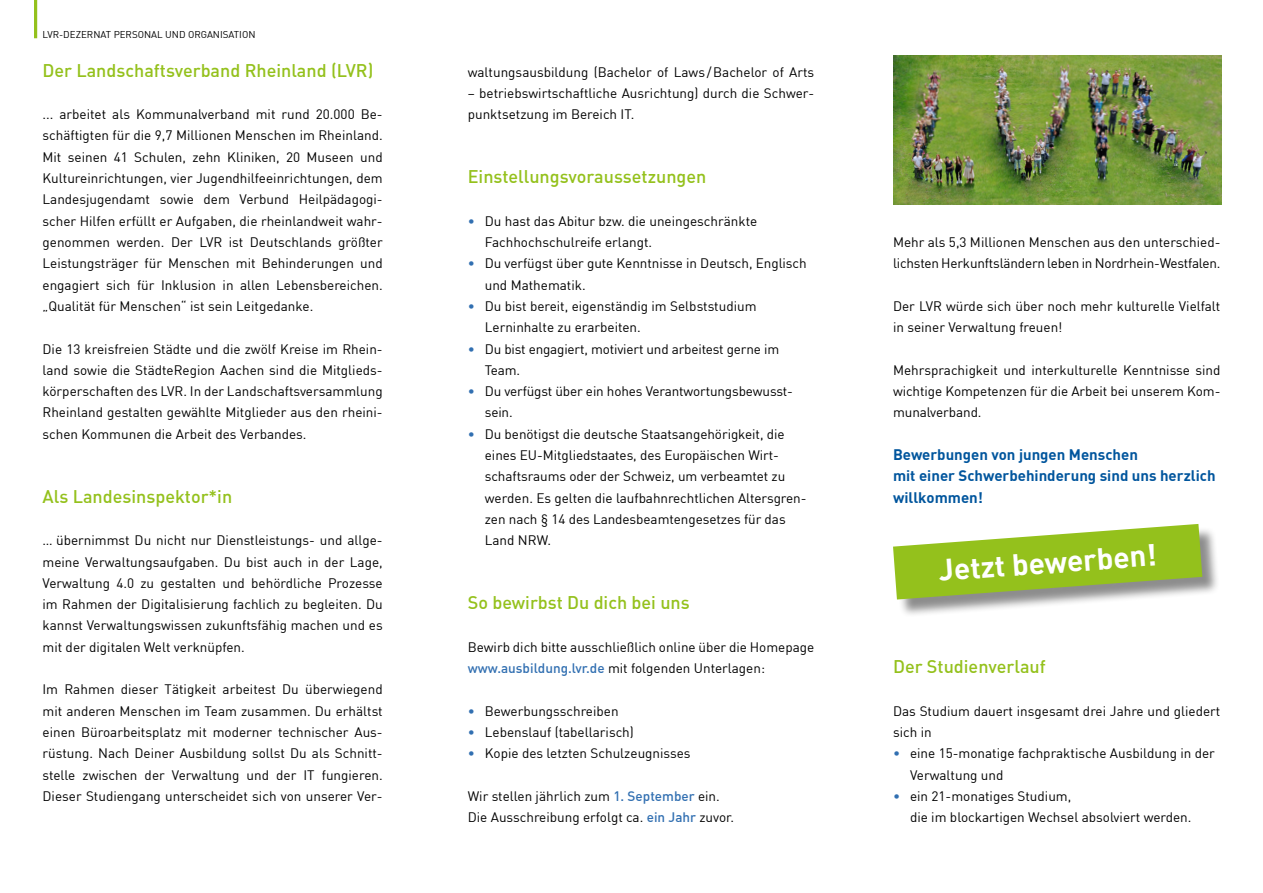
<style>
.page{position:relative;width:1263px;height:893px;background:#fff}
.page>*{position:absolute;margin:0;border:0;box-sizing:border-box;transform-origin:0 0}
.aaa_headline_erste_e{font:700 30px "DIN";color:#fff}
.Überschriften{font:500 18px "DIN";color:#94c11c}
.aaa_texthervorhebung{font:700 15px/21.3px "DIN";color:#00559d}
.aaa_grundtext{font:13.5px/21.3px "DIN";color:#000}
.aaa_lvr_einrichtung{font:9.75px "DIN";color:#000}
.s1{color:#316fb1}
.s2{font-weight:500;color:#316fb1}
</style>
<div class="page">
<hr style="left:34px;top:0;width:3px;height:38px;background:#94c11c">
<img style="left:893px;top:55px;width:328px;height:149px">
<div style="left:896px;top:526px;width:324px;height:92px;background:#000;opacity:.45"></div>
<svg style="left:893px;top:524px;width:309px;height:75px"></svg>
<p class="aaa_lvr_einrichtung" style="left:43px;top:29px;width:214px">LVR-DEZERNAT PERSONAL UND ORGANISATION</p>
<p class="Überschriften" style="left:43px;top:59px;width:332px">Der Landschaftsverband Rheinland (LVR)</p>
<p class="aaa_grundtext" style="left:43px;top:103px;width:342px;text-align:justify">... arbeitet als Kommunalverband mit rund 20.000 Be&shy;schäftigten für die 9,7 Millionen Menschen im Rheinland.<br>Mit seinen 41 Schulen, zehn Kliniken, 20 Museen und Kultureinrichtungen, vier Jugendhilfeeinrichtungen, dem Landesjugendamt sowie dem Verbund Heilpädagogi&shy;scher Hilfen erfüllt er Aufgaben, die rheinlandweit wahr&shy;genommen werden. Der LVR ist Deutschlands größter Leistungsträger für Menschen mit Behinderungen und engagiert sich für Inklusion in allen Lebensbereichen. „Qualität für Menschen“ ist sein Leitgedanke.</p>
<p class="aaa_grundtext" style="left:43px;top:338px;width:342px;text-align:justify">Die 13 kreisfreien Städte und die zwölf Kreise im Rhein&shy;land sowie die StädteRegion Aachen sind die Mitglieds&shy;körperschaften des LVR. In der Landschaftsversammlung Rheinland gestalten gewählte Mitglieder aus den rheini&shy;schen Kommunen die Arbeit des Verbandes.</p>
<p class="Überschriften" style="left:43px;top:485px;width:191px">Als Landesinspektor*in</p>
<p class="aaa_grundtext" style="left:43px;top:529px;width:342px;text-align:justify">… übernimmst Du nicht nur Dienstleistungs- und allge&shy;meine Verwaltungsaufgaben. Du bist auch in der Lage, Verwaltung 4.0 zu gestalten und behördliche Prozesse im Rahmen der Digitalisierung fachlich zu begleiten. Du kannst Verwaltungswissen zukunftsfähig machen und es mit der digitalen Welt verknüpfen.</p>
<p class="aaa_grundtext" style="left:43px;top:679px;width:342px;text-align:justify">Im Rahmen dieser Tätigkeit arbeitest Du überwiegend mit anderen Menschen im Team zusammen. Du erhältst einen Büroarbeitsplatz mit moderner technischer Aus&shy;rüstung. Nach Deiner Ausbildung sollst Du als Schnitt&shy;stelle zwischen der Verwaltung und der IT fungieren.<br>Dieser Studiengang unterscheidet sich von unserer Ver-</p>
<p class="aaa_grundtext" style="left:468px;top:61px;width:348px">waltungsausbildung (Bachelor of Laws /Bachelor of Arts</p>
<p class="aaa_grundtext" style="left:468px;top:82px;width:348px">– betriebswirtschaftliche Ausrichtung) durch die Schwer&shy;punktsetzung im Bereich IT.</p>
<p class="Überschriften" style="left:468px;top:165px;width:240px">Einstellungsvoraussetzungen</p>
<p class="aaa_grundtext" style="left:485px;top:210px;width:274px;text-indent:-17px"><span class="s1">•</span> Du hast das Abitur bzw. die uneingeschränkte<br>Fachhochschulreife erlangt.</p>
<p class="aaa_grundtext" style="left:485px;top:253px;width:323px;text-indent:-17px"><span class="s1">•</span> Du verfügst über gute Kenntnisse in Deutsch, Englisch und Mathematik.</p>
<p class="aaa_grundtext" style="left:485px;top:295px;width:273px;text-indent:-17px"><span class="s1">•</span> Du bist bereit, eigenständig im Selbststudium<br>Lerninhalte zu erarbeiten.</p>
<p class="aaa_grundtext" style="left:485px;top:338px;width:296px;text-indent:-17px"><span class="s1">•</span> Du bist engagiert, motiviert und arbeitest gerne im<br>Team.</p>
<p class="aaa_grundtext" style="left:485px;top:380px;width:310px;text-indent:-17px"><span class="s1">•</span> Du verfügst über ein hohes Verantwortungsbewusst&shy;sein.</p>
<p class="aaa_grundtext" style="left:485px;top:423px;width:323px;text-indent:-17px"><span class="s1">•</span> Du benötigst die deutsche Staatsangehörigkeit, die eines EU-Mitgliedstaates, des Europäischen Wirt&shy;schaftsraums oder der Schweiz, um verbeamtet zu werden. Es gelten die laufbahnrechtlichen Altersgren&shy;zen nach § 14 des Landesbeamtengesetzes für das Land NRW.</p>
<p class="Überschriften" style="left:468px;top:591px;width:224px">So bewirbst Du dich bei uns</p>
<p class="aaa_grundtext" style="left:468px;top:636px;width:348px">Bewirb dich bitte ausschließlich online über die Homepage <span class="s2">www.ausbildung.lvr.de</span> mit folgenden Unterlagen:</p>
<p class="aaa_grundtext" style="left:468px;top:700px;width:152px"><span class="s1">•</span> Bewerbungsschreiben</p>
<p class="aaa_grundtext" style="left:468px;top:721px;width:168px"><span class="s1">•</span> Lebenslauf (tabellarisch)</p>
<p class="aaa_grundtext" style="left:468px;top:742px;width:224px"><span class="s1">•</span> Kopie des letzten Schulzeugnisses</p>
<p class="aaa_grundtext" style="left:468px;top:785px;width:254px">Wir stellen jährlich zum <span class="s2">1. September</span> ein.</p>
<p class="aaa_grundtext" style="left:468px;top:806px;width:268px">Die Ausschreibung erfolgt ca. <span class="s2">ein Jahr</span> zuvor.</p>
<p class="aaa_grundtext" style="left:893px;top:231px;width:329px">Mehr als 5,3 Millionen Menschen aus den unterschied&shy;lichsten Herkunftsländern leben in Nordrhein-Westfalen.</p>
<p class="aaa_grundtext" style="left:893px;top:295px;width:329px">Der LVR würde sich über noch mehr kulturelle Vielfalt in seiner Verwaltung freuen!</p>
<p class="aaa_grundtext" style="left:893px;top:359px;width:329px">Mehrsprachigkeit und interkulturelle Kenntnisse sind wichtige Kompetenzen für die Arbeit bei unserem Kom&shy;munalverband.</p>
<p class="aaa_texthervorhebung" style="left:893px;top:443px;width:246px">Bewerbungen von jungen Menschen</p>
<p class="aaa_texthervorhebung" style="left:893px;top:465px;width:324px">mit einer Schwerbehinderung sind uns herzlich willkommen!</p>
<p class="aaa_headline_erste_e" style="left:937px;top:551px;width:220px;rotate:-4deg">Jetzt bewerben!</p>
<p class="Überschriften" style="left:893px;top:655px;width:154px">Der Studienverlauf</p>
<p class="aaa_grundtext" style="left:893px;top:700px;width:329px">Das Studium dauert insgesamt drei Jahre und gliedert sich in</p>
<p class="aaa_grundtext" style="left:910px;top:742px;width:306px;text-indent:-17px"><span class="s1">•</span> eine 15-monatige fachpraktische Ausbildung in der<br>Verwaltung und</p>
<p class="aaa_grundtext" style="left:910px;top:785px;width:283px;text-indent:-17px"><span class="s1">•</span> ein 21-monatiges Studium,<br>die im blockartigen Wechsel absolviert werden.</p>
</div>
